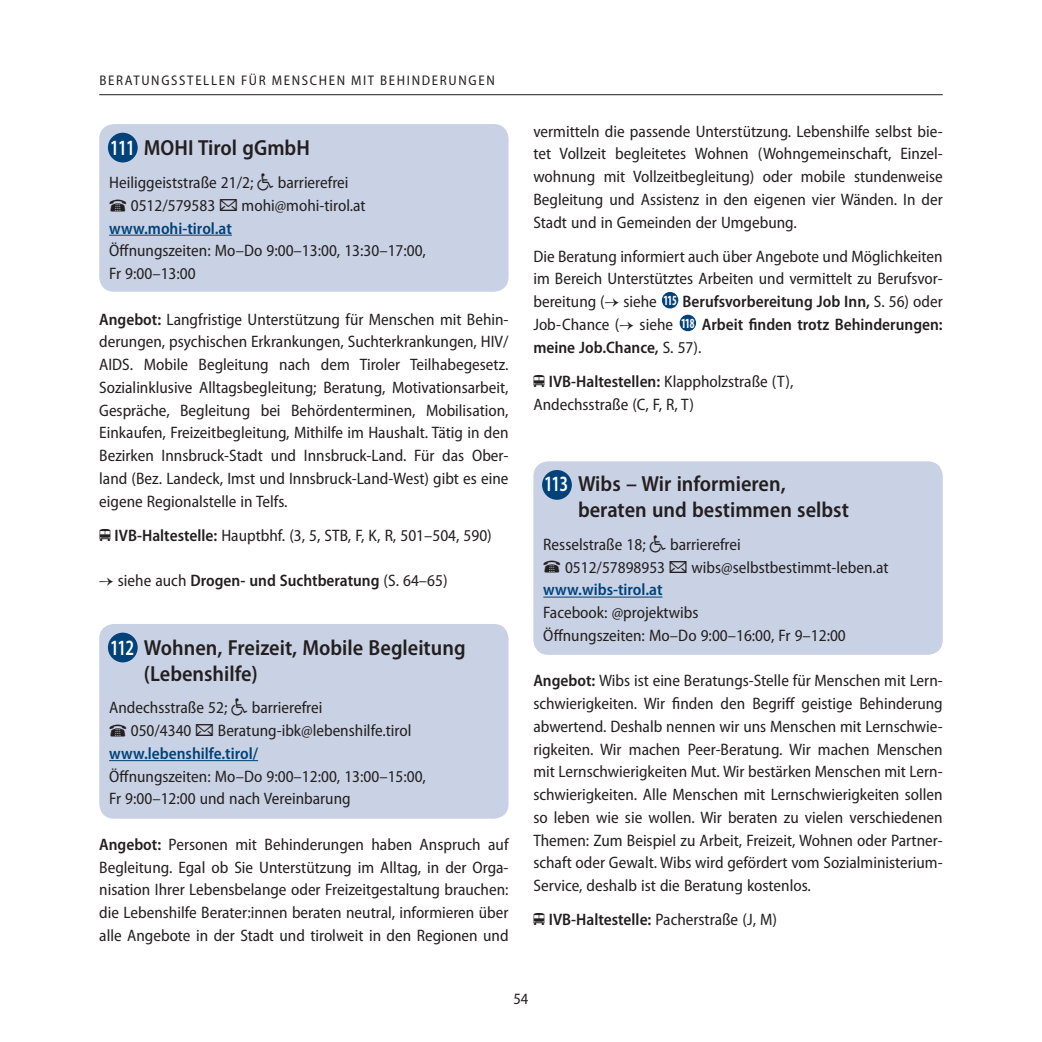
<style>
.page{position:relative;width:1042px;height:1042px;background:#fff}
.page>*{position:absolute;margin:0;border:0;box-sizing:border-box;transform-origin:0 0}
.t1{font:600 semi-condensed 21.88px/26.2px "Myriad Pro";color:#231f20}
.t2{font:semi-condensed 16.62px/22.8px "Myriad Pro";color:#231f20;text-align:justify}
.t3{font:600 semi-condensed 16.62px "Myriad Pro";color:#004279}
.t4{font:600 semi-condensed 16.62px "Myriad Pro";color:#231f20}
.t5{font:semi-condensed 15.75px "Myriad Pro";color:#231f20}
.t6{font:semi-condensed 14px "Myriad Pro";color:#231f20}
.s1{color:#fff}
.s2{font-weight:600}
.s3{font-family:"Minion Pro";font-weight:700;font-stretch:normal}
.s4{font-weight:400}
.s5{font-size:80.5px;color:#004279}
.s6{font-weight:700;font-stretch:condensed;font-size:14px;color:#fff}
</style>
<div class="page">
<div style="left:99px;top:124px;width:409px;height:168px;background:#c9d2e4;border-radius:15px"></div>
<div style="left:108px;top:133px;width:30px;height:29px;background:#004279;border-radius:50%"></div>
<div style="left:99px;top:624px;width:409px;height:195px;background:#c9d2e4;border-radius:15px"></div>
<div style="left:108px;top:632px;width:30px;height:30px;background:#004279;border-radius:50%"></div>
<div style="left:533px;top:461px;width:410px;height:194px;background:#c9d2e4;border-radius:15px"></div>
<div style="left:542px;top:470px;width:30px;height:30px;background:#004279;border-radius:50%"></div>
<hr style="left:109px;top:235px;width:123px;height:1px;background:#004279">
<hr style="left:109px;top:760px;width:149px;height:1px;background:#004279">
<hr style="left:543px;top:597px;width:119px;height:1px;background:#004279">
<hr style="left:99px;top:94px;width:844px;height:1px;background:#231f20">
<p class="t6" style="left:99px;top:73px;width:10px">beratungsstellen</p>
<p class="t6" style="left:241px;top:73px;width:9px">für</p>
<p class="t6" style="left:272px;top:73px;width:10px">menschen</p>
<p class="t6" style="left:351px;top:73px;width:9px">mit</p>
<p class="t6" style="left:380px;top:73px;width:10px">behinderungen</p>
<h1 class="t1" style="left:110px;top:135px;width:201px"><span class="s1">111</span> MOHI Tirol gGmbH</h1>
<p class="t2" style="left:109px;top:171px;width:146px">Heiliggeiststraße 21/2;</p>
<p class="t2" style="left:278px;top:171px;width:72px">barrierefrei</p>
<p class="t2" style="left:131px;top:194px;width:86px">0512/579583</p>
<p class="t2" style="left:242px;top:194px;width:126px">mohi@mohi-tirol.at</p>
<p class="t3" style="left:109px;top:219px;width:124px">www.mohi-tirol.at</p>
<p class="t2" style="left:109px;top:240px;width:318px">Öffnungszeiten: Mo–Do 9:00–13:00, 13:30–17:00,<br>Fr 9:00–13:00</p>
<p class="t2" style="left:99px;top:308px;width:411px"><span class="s2">Angebot:</span> Langfristige Unterstützung für Menschen mit Behin&shy;derungen, psychischen Erkrankungen, Suchterkrankungen, HIV/ AIDS. Mobile Begleitung nach dem Tiroler Teilhabegesetz.<br>Sozialinklusive Alltagsbegleitung; Beratung, Motivationsarbeit, Gespräche, Begleitung bei Behördenterminen, Mobilisation, Einkaufen, Freizeitbegleitung, Mithilfe im Haushalt. Tätig in den Bezirken Innsbruck-Stadt und Innsbruck-Land. Für das Ober&shy;land (Bez. Landeck, Imst und Innsbruck-Land-West) gibt es eine eigene Regionalstelle in Telfs.</p>
<p class="t2" style="left:95px;top:524px;width:398px">❖<span class="s2">IVB-Haltestelle:</span> Hauptbhf. (3, 5, STB, F, K, R, 501–504, 590)</p>
<p class="t4" style="left:99px;top:571px;width:350px"><span class="s3">→</span> <span class="s4">siehe auch</span> Drogen- und Suchtberatung <span class="s4">(S. 64–65)</span></p>
<h1 class="t1" style="left:144px;top:634px;width:323px;text-indent:-34px"><span class="s1">112</span> Wohnen, Freizeit, Mobile Begleitung (Lebenshilfe)</h1>
<p class="t2" style="left:109px;top:697px;width:120px">Andechsstraße 52;</p>
<p class="t2" style="left:252px;top:697px;width:72px">barrierefrei</p>
<p class="t2" style="left:131px;top:719px;width:62px">050/4340</p>
<p class="t2" style="left:218px;top:719px;width:195px">Beratung-ibk@lebenshilfe.tirol</p>
<p class="t3" style="left:109px;top:744px;width:150px">www.lebenshilfe.tirol/</p>
<p class="t2" style="left:109px;top:765px;width:318px">Öffnungszeiten: Mo–Do 9:00–12:00, 13:00–15:00,<br>Fr 9:00–12:00 und nach Vereinbarung</p>
<p class="t2" style="left:99px;top:833px;width:411px"><span class="s2">Angebot:</span> Personen mit Behinderungen haben Anspruch auf Begleitung. Egal ob Sie Unterstützung im Alltag, in der Orga&shy;nisation Ihrer Lebensbelange oder Freizeitgestaltung brauchen: die Lebenshilfe Berater:innen beraten neutral, informieren über alle Angebote in der Stadt und tirolweit in den Regionen und</p>
<p class="t2" style="left:533px;top:120px;width:411px">vermitteln die passende Unterstützung. Lebenshilfe selbst bie&shy;tet Vollzeit begleitetes Wohnen (Wohngemeinschaft, Einzel&shy;wohnung mit Vollzeitbegleitung) oder mobile stundenweise Begleitung und Assistenz in den eigenen vier Wänden. In der Stadt und in Gemeinden der Umgebung.</p>
<p class="t2" style="left:533px;top:245px;width:411px">Die Beratung informiert auch über Angebote und Möglichkeiten im Bereich Unterstütztes Arbeiten und vermittelt zu Berufsvor&shy;bereitung (<span class="s3">→</span> siehe<span class="s5">•</span><span class="s6">115</span> <span class="s2">Berufsvorbereitung Job Inn,</span> S. 56) oder Job-Chance (<span class="s3">→</span> siehe <span class="s5">•</span><span class="s6">118</span> <span class="s2">Arbeit finden trotz Behinderungen: meine Job.Chance,</span> S. 57).</p>
<p class="t2" style="left:529px;top:370px;width:265px">❖<span class="s2">IVB-Haltestellen:</span> Klappholzstraße (T),<br>Andechsstraße (C, F, R, T)</p>
<h1 class="t1" style="left:578px;top:471px;width:272px;text-indent:-34px"><span class="s1">113</span> Wibs – Wir informieren, beraten und bestimmen selbst</h1>
<p class="t2" style="left:543px;top:533px;width:104px">Resselstraße 18;</p>
<p class="t2" style="left:670px;top:533px;width:72px">barrierefrei</p>
<p class="t2" style="left:565px;top:556px;width:102px">0512/57898953</p>
<p class="t2" style="left:691px;top:556px;width:198px">wibs@selbstbestimmt-leben.at</p>
<p class="t3" style="left:543px;top:581px;width:121px">www.wibs-tirol.at</p>
<p class="t2" style="left:543px;top:601px;width:304px">Facebook: @projektwibs<br>Öffnungszeiten: Mo–Do 9:00–16:00, Fr 9–12:00</p>
<p class="t2" style="left:533px;top:670px;width:411px"><span class="s2">Angebot:</span> Wibs ist eine Beratungs-Stelle für Menschen mit Lern&shy;schwierigkeiten. Wir finden den Begriff geistige Behinderung abwertend. Deshalb nennen wir uns Menschen mit Lernschwie&shy;rigkeiten. Wir machen Peer-Beratung. Wir machen Menschen mit Lernschwierigkeiten Mut. Wir bestärken Menschen mit Lern&shy;schwierigkeiten. Alle Menschen mit Lernschwierigkeiten sollen so leben wie sie wollen. Wir beraten zu vielen verschiedenen Themen: Zum Beispiel zu Arbeit, Freizeit, Wohnen oder Partner&shy;schaft oder Gewalt. Wibs wird gefördert vom Sozialministerium-Service, deshalb ist die Beratung kostenlos.</p>
<p class="t2" style="left:529px;top:909px;width:249px">❖<span class="s2">IVB-Haltestelle:</span> Pacherstraße (J, M)</p>
<p class="t5" style="left:513px;top:990px;width:16px">54</p>
</div>
